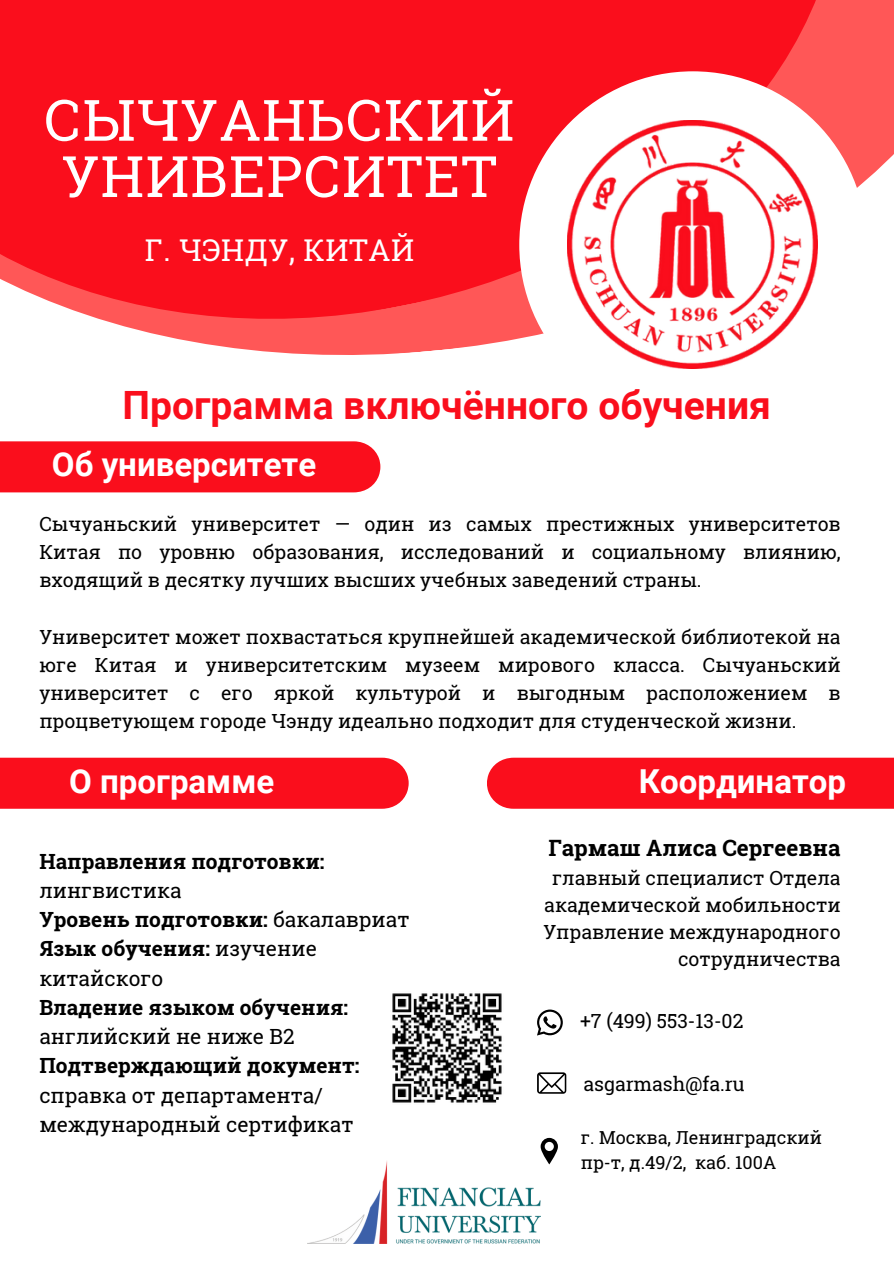
<style>
.page{position:relative;width:894px;height:1264px;background:#fff}
.page>*{position:absolute;margin:0;border:0;box-sizing:border-box;transform-origin:0 0}
.t1{font:57px/56.2px "Roboto Slab";letter-spacing:.02em;color:#fff;text-align:center}
.t2{font:700 39px "Roboto";color:#fa0e1c}
.t3{font:700 33px "Roboto";color:#fff}
.t4{font:30px "Roboto Slab";letter-spacing:.02em;color:#fff}
.t5{font:700 22.5px "Roboto Slab";color:#000}
.t6{font:21px/29.2px "Roboto Slab";color:#000}
.t7{font:19.5px/28.2px "Roboto Slab";color:#000;text-align:justify}
.t8{font:18px/24.8px "Roboto Slab";color:#000}
.s1{font-weight:700}
</style>
<div class="page">
<div style="left:0;top:757px;width:408px;height:51px;background:#fa0e1c"></div>
<div style="left:0;top:441px;width:380px;height:51px;background:#fa0e1c"></div>
<div style="left:877px;top:0;width:16px;height:170px;background:#ff5757"></div>
<svg style="left:0;top:0;width:877px;height:355px;background:#fb2631"></svg>
<div style="left:519px;top:71px;width:347px;height:347px;background:#fff;border-radius:50%"></div>
<div style="left:487px;top:757px;width:406px;height:51px;background:#fa0e1c"></div>
<img style="left:309px;top:1161px;width:231px;height:82px">
<img style="left:568px;top:121px;width:249px;height:247px">
<img style="left:392px;top:993px;width:110px;height:110px">
<svg style="left:537px;top:1009px;width:25px;height:26px"></svg>
<svg style="left:537px;top:1072px;width:29px;height:21px"></svg>
<svg style="left:540px;top:1137px;width:17px;height:27px"></svg>
<h5 class="t1" style="left:44px;top:90px;width:471px">СЫЧУАНЬСКИЙ<br>УНИВЕРСИТЕТ</h5>
<p class="t4" style="left:145px;top:230px;width:271px">Г. ЧЭНДУ, КИТАЙ</p>
<h5 class="t2" style="left:122px;top:383px;width:649px">Программа включённого обучения</h5>
<h5 class="t3" style="left:52px;top:446px;width:266px">Об университете</h5>
<p class="t7" style="left:39px;top:509px;width:802px">Сычуаньский университет — один из самых престижных университетов Китая по уровню образования, исследований и социальному влиянию, входящий в десятку лучших высших учебных заведений страны.</p>
<p class="t7" style="left:39px;top:622px;width:802px">Университет может похвастаться крупнейшей академической библиотекой на юге Китая и университетским музеем мирового класса. Сычуаньский университет с его яркой культурой и выгодным расположением в процветующем городе Чэнду идеально подходит для студенческой жизни.</p>
<p class="t3" style="left:69px;top:762px;width:206px">О программе</p>
<p class="t6" style="left:39px;top:845px;width:371px"><span class="s1">Направления подготовки: </span>лингвистика<br><span class="s1">Уровень подготовки:</span> бакалавриат<br><span class="s1">Язык обучения:</span> изучение китайского<br><span class="s1">Владение языком обучения: </span>английский не ниже В2<br><span class="s1">Подтверждающий документ: </span>справка от департамента/ международный сертификат</p>
<h5 class="t3" style="left:638px;top:762px;width:209px">Координатор</h5>
<p class="t5" style="left:548px;top:832px;width:293px">Гармаш Алиса Сергеевна</p>
<p class="t7" style="left:543px;top:863px;width:299px;line-height:27px;text-align:right">главный специалист Отдела академической мобильности<br>Управление международного сотрудничества</p>
<h5 class="t7" style="left:580px;top:1006px;width:165px">+7 (499) 553-13-02</h5>
<p class="t7" style="left:583px;top:1068px;width:163px">asgarmash@fa.ru</p>
<p class="t8" style="left:580px;top:1124px;width:242px">г. Москва, Ленинградский пр-т, д.49/2, каб. 100А</p>
</div>
